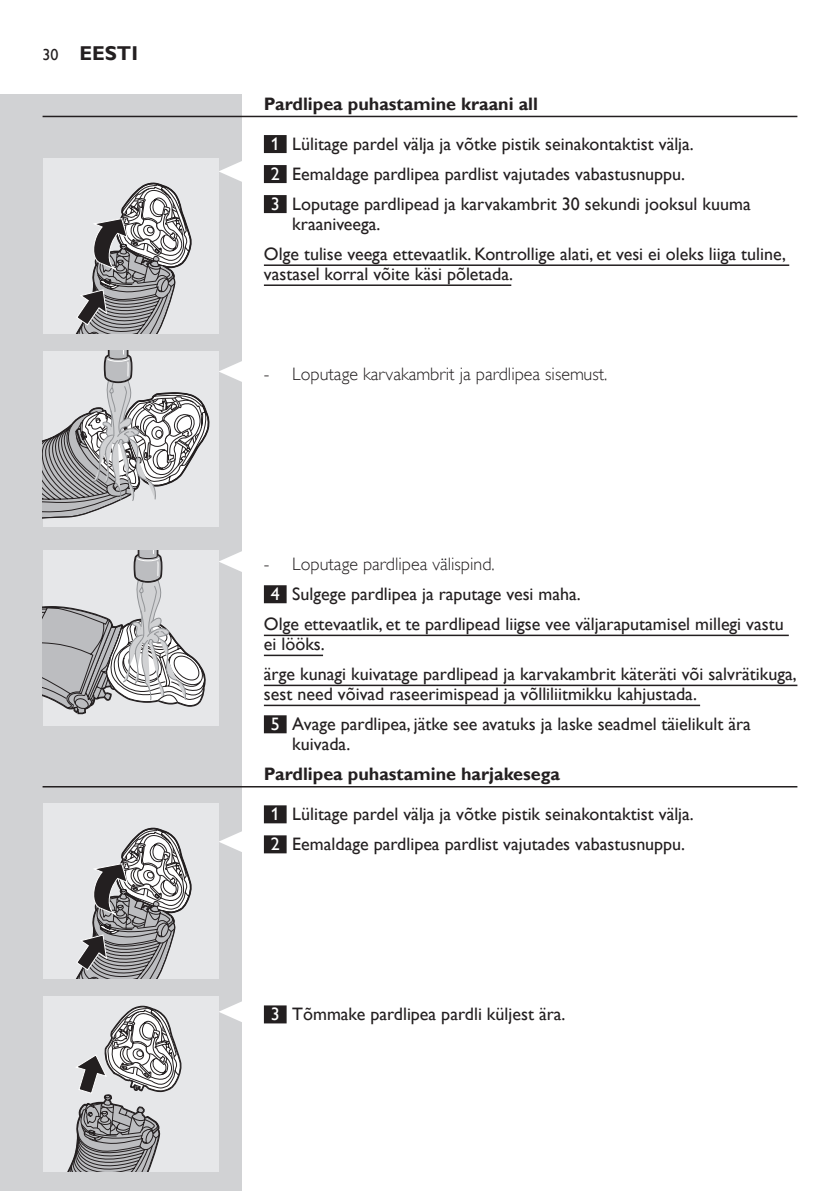
<style>
.page{position:relative;width:840px;height:1191px;background:#fff}
.page>*{position:absolute;margin:0;border:0;box-sizing:border-box;transform-origin:0 0}
.t1{font:700 20px "Gill Sans Alt One WGL";color:#231f20}
.t2{font:18px/30px "Gill Sans Alt One WGL";color:#231f20}
.t3{font:18px "Gill Sans Alt One WGL Light";color:#231f20}
.t4{font:700 18px "Gill Sans Alt One WGL";color:#231f20}
.s1{font-weight:400;font-size:16px}
.s2{color:#fff}
</style>
<div class="page">
<div style="left:0;top:95px;width:241px;height:1096px;background:#d1d2d4"></div>
<hr style="left:43px;top:116px;width:754px;height:1px;background:#231f20">
<div style="left:264px;top:135px;width:22px;height:18px;background:#231f20"></div>
<div style="left:264px;top:165px;width:22px;height:18px;background:#231f20"></div>
<div style="left:264px;top:195px;width:22px;height:18px;background:#231f20"></div>
<hr style="left:264px;top:264px;width:524px;height:2px;background:#231f20">
<hr style="left:264px;top:284px;width:247px;height:2px;background:#231f20">
<div style="left:264px;top:585px;width:22px;height:18px;background:#231f20"></div>
<hr style="left:264px;top:634px;width:524px;height:2px;background:#231f20">
<hr style="left:264px;top:654px;width:59px;height:2px;background:#231f20">
<hr style="left:264px;top:684px;width:533px;height:2px;background:#231f20">
<hr style="left:264px;top:704px;width:435px;height:2px;background:#231f20">
<div style="left:264px;top:715px;width:22px;height:18px;background:#231f20"></div>
<hr style="left:43px;top:786px;width:754px;height:1px;background:#231f20">
<div style="left:264px;top:805px;width:22px;height:18px;background:#231f20"></div>
<div style="left:264px;top:835px;width:22px;height:18px;background:#231f20"></div>
<div style="left:264px;top:1005px;width:22px;height:18px;background:#231f20"></div>
<svg style="left:218px;top:160px;width:24px;height:23px"></svg>
<div style="left:43px;top:158px;width:175px;height:175px;background:#e6e7e9"></div>
<svg style="left:76px;top:182px;width:116px;height:151px"></svg>
<svg style="left:218px;top:360px;width:24px;height:23px"></svg>
<div style="left:43px;top:350px;width:175px;height:176px;background:#e6e7e9"></div>
<svg style="left:43px;top:350px;width:168px;height:169px"></svg>
<svg style="left:218px;top:550px;width:24px;height:23px"></svg>
<div style="left:43px;top:550px;width:175px;height:176px;background:#e6e7e9"></div>
<svg style="left:43px;top:550px;width:163px;height:164px"></svg>
<svg style="left:218px;top:830px;width:24px;height:23px"></svg>
<div style="left:43px;top:803px;width:175px;height:175px;background:#e6e7e9"></div>
<svg style="left:76px;top:827px;width:116px;height:151px"></svg>
<svg style="left:218px;top:1000px;width:24px;height:23px"></svg>
<div style="left:43px;top:995px;width:175px;height:176px;background:#e6e7e9"></div>
<svg style="left:43px;top:995px;width:139px;height:176px"></svg>
<p class="t1" style="left:43px;top:40px;width:97px"><span class="s1">30</span> Eesti</p>
<p class="t4" style="left:264px;top:92px;width:275px">Pardlipea puhastamine kraani all</p>
<p class="t2" style="left:270px;top:129px;width:481px"><span class="s2">1</span> Lülitage pardel välja ja võtke pistik seinakontaktist välja.<br><span class="s2">2</span> Eemaldage pardlipea pardlist vajutades vabastusnuppu.<br><span class="s2">3</span> Loputage pardlipead ja karvakambrit 30 sekundi jooksul kuuma</p>
<p class="t2" style="left:264px;top:209px;width:523px;text-indent:28px">kraaniveega.<br>Olge tulise veega ettevaatlik. Kontrollige alati, et vesi ei oleks liiga tuline,</p>
<p class="t2" style="left:264px;top:259px;width:250px">vastasel korral võite käsi põletada.</p>
<p class="t3" style="left:264px;top:362px;width:345px">- Loputage karvakambrit ja pardlipea sisemust.</p>
<p class="t3" style="left:264px;top:552px;width:232px">- Loputage pardlipea välispind.</p>
<p class="t2" style="left:264px;top:579px;width:521px;text-indent:7px"><span class="s2">4</span> Sulgege pardlipea ja raputage vesi maha.<br>Olge ettevaatlik, et te pardlipead liigse vee väljaraputamisel millegi vastu</p>
<p class="t2" style="left:264px;top:629px;width:534px">ei lööks.<br>ärge kunagi kuivatage pardlipead ja karvakambrit käteräti või salvrätikuga,</p>
<p class="t2" style="left:270px;top:679px;width:481px;text-indent:-7px">sest need võivad raseerimispead ja võlliliitmikku kahjustada.<br><span class="s2">5</span> Avage pardlipea, jätke see avatuks ja laske seadmel täielikult ära</p>
<p class="t2" style="left:292px;top:729px;width:59px">kuivada.</p>
<p class="t4" style="left:264px;top:762px;width:297px">Pardlipea puhastamine harjakesega</p>
<p class="t2" style="left:270px;top:799px;width:424px"><span class="s2">1</span> Lülitage pardel välja ja võtke pistik seinakontaktist välja.<br><span class="s2">2</span> Eemaldage pardlipea pardlist vajutades vabastusnuppu.</p>
<p class="t2" style="left:270px;top:999px;width:296px"><span class="s2">3</span> Tõmmake pardlipea pardli küljest ära.</p>
</div>
